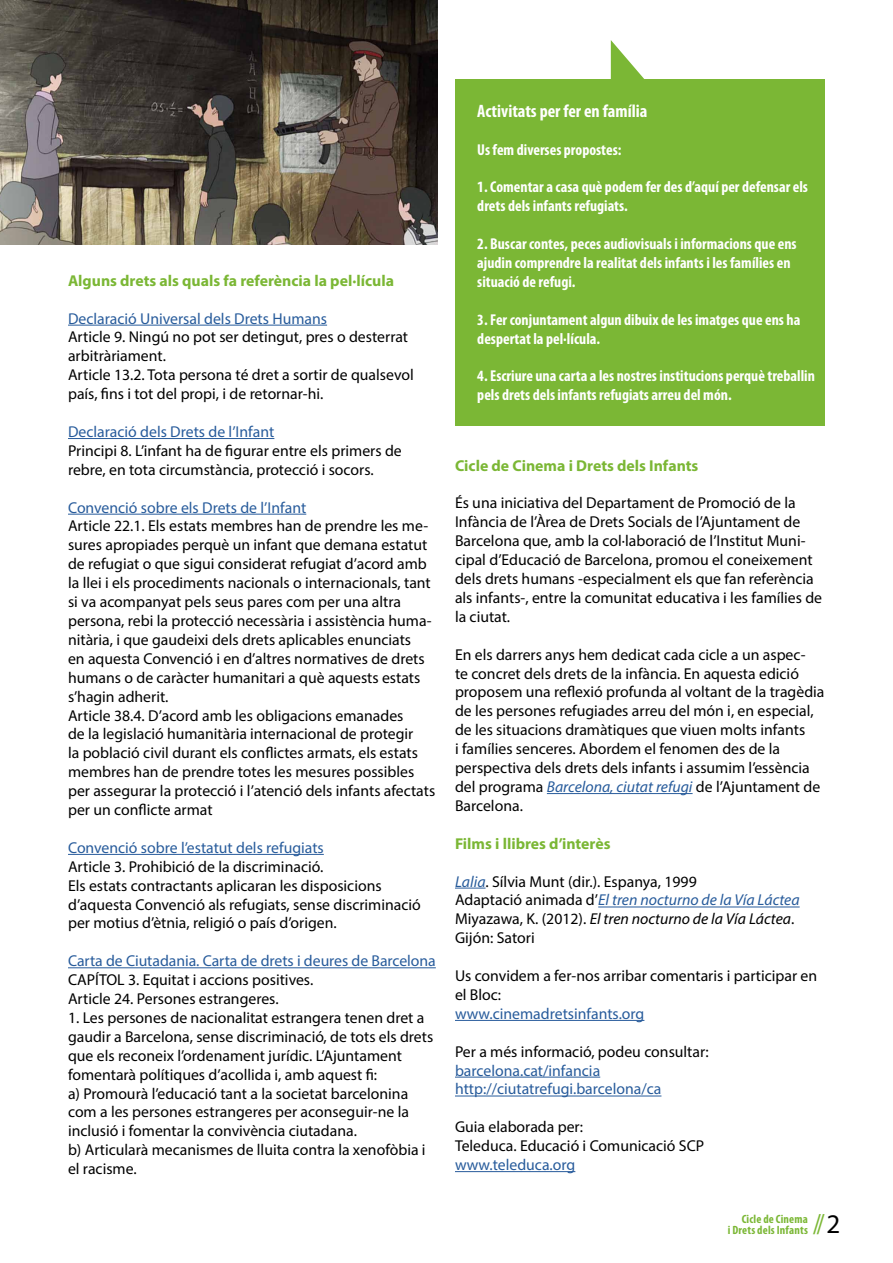
<style>
.page{position:relative;width:893px;height:1263px;background:#fff}
.page>*{position:absolute;margin:0;border:0;box-sizing:border-box;transform-origin:0 0}
.t1{font:28.5px "Minion Pro";color:#7bb735}
.t2{font:700 condensed 18px "Myriad Pro";color:#fff}
.t3{font:15.75px/18.9px "Myriad Pro";color:#000}
.t4{font:700 condensed 15.75px/18.9px "Myriad Pro";color:#fff}
.t5{font:15.75px/18.9px "Myriad Pro";color:#275b9b}
.t6{font:700 15.75px "Myriad Pro";color:#7bb735}
.t7{font:700 condensed 12px/10.5px "Myriad Pro";letter-spacing:.015em;color:#7bb735;text-align:right}
.s1{font-style:italic;color:#275b9b}
.s2{font-style:italic}
.s3{font-family:"Myriad Pro";font-size:27px;color:#000}
</style>
<div class="page">
<hr style="left:68px;top:325px;width:259px;height:1px;background:#275b9b">
<hr style="left:68px;top:438px;width:206px;height:1px;background:#275b9b">
<hr style="left:68px;top:514px;width:238px;height:1px;background:#275b9b">
<hr style="left:68px;top:854px;width:256px;height:1px;background:#275b9b">
<hr style="left:68px;top:967px;width:368px;height:1px;background:#275b9b">
<hr style="left:547px;top:793px;width:146px;height:1px;background:#275b9b">
<hr style="left:455px;top:888px;width:31px;height:1px;background:#275b9b">
<hr style="left:598px;top:906px;width:202px;height:1px;background:#275b9b">
<hr style="left:455px;top:1020px;width:189px;height:1px;background:#275b9b">
<hr style="left:455px;top:1077px;width:145px;height:1px;background:#275b9b">
<hr style="left:455px;top:1095px;width:206px;height:1px;background:#275b9b">
<hr style="left:455px;top:1171px;width:120px;height:1px;background:#275b9b">
<img style="left:0;top:0;width:438px;height:244px">
<div style="left:455px;top:79px;width:370px;height:347px;background:#7bb735"></div>
<svg style="left:611px;top:40px;width:33px;height:39px"></svg>
<p class="t6" style="left:68px;top:270px;width:327px">Alguns drets als quals fa referència la pel·lícula</p>
<p class="t5" style="left:68px;top:309px;width:261px">Declaració Universal dels Drets Humans</p>
<p class="t3" style="left:68px;top:327px;width:347px">Article 9. Ningú no pot ser detingut, pres o desterrat arbitràriament.<br>Article 13.2. Tota persona té dret a sortir de qualsevol país, fins i tot del propi, i de retornar-hi.</p>
<p class="t5" style="left:68px;top:422px;width:208px">Declaració dels Drets de l’Infant</p>
<p class="t3" style="left:68px;top:441px;width:335px">Principi 8. L’infant ha de figurar entre els primers de rebre, en tota circumstància, protecció i socors.</p>
<p class="t5" style="left:68px;top:498px;width:240px">Convenció sobre els Drets de l’Infant</p>
<p class="t3" style="left:68px;top:516px;width:369px">Article 22.1. Els estats membres han de prendre les me&shy;sures apropiades perquè un infant que demana estatut de refugiat o que sigui considerat refugiat d’acord amb la llei i els procediments nacionals o internacionals, tant si va acompanyat pels seus pares com per una altra persona, rebi la protecció necessària i assistència huma&shy;nitària, i que gaudeixi dels drets aplicables enunciats<br>en aquesta Convenció i en d’altres normatives de drets humans o de caràcter humanitari a què aquests estats s’hagin adherit.<br>Article 38.4. D’acord amb les obligacions emanades<br>de la legislació humanitària internacional de protegir<br>la població civil durant els conflictes armats, els estats membres han de prendre totes les mesures possibles per assegurar la protecció i l’atenció dels infants afectats per un conflicte armat</p>
<p class="t5" style="left:68px;top:838px;width:257px">Convenció sobre l’estatut dels refugiats</p>
<p class="t3" style="left:68px;top:857px;width:354px">Article 3. Prohibició de la discriminació.<br>Els estats contractants aplicaran les disposicions d’aquesta Convenció als refugiats, sense discriminació per motius d’ètnia, religió o país d’origen.</p>
<p class="t5" style="left:68px;top:951px;width:369px">Carta de Ciutadania. Carta de drets i deures de Barcelona</p>
<p class="t3" style="left:68px;top:970px;width:247px">CAPÍTOL 3. Equitat i accions positives.<br>Article 24. Persones estrangeres.</p>
<p class="t3" style="left:68px;top:1008px;width:367px">1. Les persones de nacionalitat estrangera tenen dret a gaudir a Barcelona, sense discriminació, de tots els drets que els reconeix l’ordenament jurídic. L’Ajuntament fomentarà polítiques d’acollida i, amb aquest fi:<br>a) Promourà l’educació tant a la societat barcelonina com a les persones estrangeres per aconseguir-ne la inclusió i fomentar la convivència ciutadana.<br>b) Articularà mecanismes de lluita contra la xenofòbia i el racisme.</p>
<p class="t2" style="left:477px;top:99px;width:172px">Activitats per fer en família</p>
<p class="t4" style="left:477px;top:139px;width:146px">Us fem diverses propostes:</p>
<p class="t4" style="left:477px;top:177px;width:332px">1. Comentar a casa què podem fer des d’aquí per defensar els drets dels infants refugiats.</p>
<p class="t4" style="left:477px;top:234px;width:321px">2. Buscar contes, peces audiovisuals i informacions que ens ajudin comprendre la realitat dels infants i les famílies en situació de refugi.</p>
<p class="t4" style="left:477px;top:310px;width:325px">3. Fer conjuntament algun dibuix de les imatges que ens ha despertat la pel·lícula.</p>
<p class="t4" style="left:477px;top:366px;width:339px">4. Escriure una carta a les nostres institucions perquè treballin pels drets dels infants refugiats arreu del món.</p>
<p class="t6" style="left:455px;top:455px;width:245px">Cicle de Cinema i Drets dels Infants</p>
<p class="t3" style="left:455px;top:493px;width:369px">És una iniciativa del Departament de Promoció de la Infància de l’Àrea de Drets Socials de l’Ajuntament de Barcelona que, amb la col·laboració de l’Institut Muni&shy;cipal d’Educació de Barcelona, promou el coneixement dels drets humans -especialment els que fan referència als infants-, entre la comunitat educativa i les famílies de la ciutat.</p>
<p class="t3" style="left:455px;top:645px;width:371px">En els darrers anys hem dedicat cada cicle a un aspec-<br>te concret dels drets de la infància. En aquesta edició proposem una reflexió profunda al voltant de la tragèdia de les persones refugiades arreu del món i, en especial, de les situacions dramàtiques que viuen molts infants<br>i famílies senceres. Abordem el fenomen des de la perspectiva dels drets dels infants i assumim l’essència del programa <span class="s1">Barcelona, ciutat refugi</span> de l’Ajuntament de Barcelona.</p>
<p class="t6" style="left:455px;top:833px;width:157px">Films i llibres d’interès</p>
<p class="t3" style="left:455px;top:871px;width:346px"><span class="s1">Lalia</span>. Sílvia Munt (dir.). Espanya, 1999<br>Adaptació animada d’<span class="s1">El tren nocturno de la Vía Láctea </span>Miyazawa, K. (2012). <span class="s2">El tren nocturno de la Vía Láctea</span>.<br>Gijón: Satori</p>
<p class="t3" style="left:455px;top:966px;width:364px">Us convidem a fer-nos arribar comentaris i participar en el Bloc:</p>
<p class="t5" style="left:455px;top:1004px;width:191px">www.cinemadretsinfants.org</p>
<p class="t3" style="left:455px;top:1042px;width:255px">Per a més informació, podeu consultar:</p>
<p class="t5" style="left:455px;top:1060px;width:208px">barcelona.cat/infancia http://ciutatrefugi.barcelona/ca</p>
<p class="t3" style="left:455px;top:1117px;width:251px">Guia elaborada per:<br>Teleduca. Educació i Comunicació SCP</p>
<p class="t5" style="left:455px;top:1155px;width:122px">www.teleduca.org</p>
<h1 class="t1" style="left:812px;top:1204px;width:29px">//<span class="s3">2</span></h1>
<p class="t7" style="left:728px;top:1213px;width:82px">Cicle de Cinema<br>i Drets dels Infants</p>
</div>
